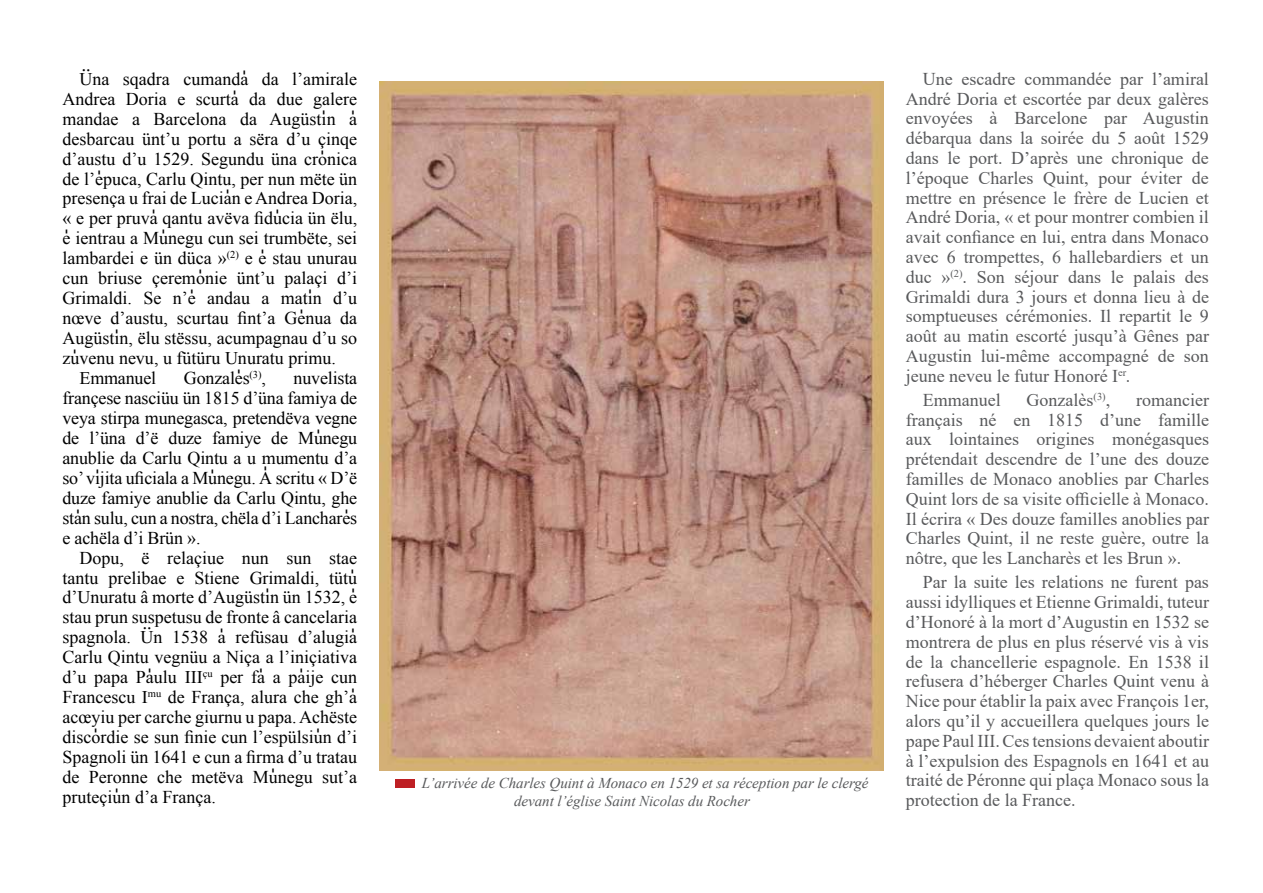
<style>
.page{position:relative;width:1263px;height:893px;background:#fff}
.page>*{position:absolute;margin:0;border:0;box-sizing:border-box;transform-origin:0 0}
.t1{font:18px/19.8px "Times New Roman";color:#58595b;text-align:justify}
.t2{font:18px/20px "Tempu";color:#000;text-align:justify}
.t3{font:italic 15px/18px "Times New Roman";letter-spacing:-.005em;color:#58595b}
</style>
<div class="page">
<img style="left:379px;top:82px;width:505px;height:689px">
<div style="left:396px;top:778px;width:19px;height:9px;background:#be1f24"></div>
<p class="t2" style="left:80px;top:68px;width:279px">Üna sqadra cumandà da l’amirale</p>
<p class="t2" style="left:63px;top:88px;width:296px">Andrea Doria e scurtà da due galere</p>
<p class="t2" style="left:63px;top:108px;width:296px">mandae a Barcelona da Augüstìn à</p>
<p class="t2" style="left:63px;top:128px;width:296px">desbarcau ünt’u portu a sëra d’u çinqe</p>
<p class="t2" style="left:63px;top:148px;width:296px">d’austu d’u 1529. Segundu üna crònica</p>
<p class="t2" style="left:63px;top:168px;width:296px">de l’èpuca, Carlu Qintu, per nun mëte ün</p>
<p class="t2" style="left:63px;top:188px;width:296px">presença u frai de Luciàn e Andrea Doria,</p>
<p class="t2" style="left:63px;top:208px;width:296px">« e per pruvà qantu avëva fidùcia ün ëlu,</p>
<p class="t2" style="left:63px;top:228px;width:296px">è ientrau a Mùnegu cun sei trumbëte, sei</p>
<p class="t2" style="left:63px;top:248px;width:296px">lambardei e ün düca »<sup>(2)</sup> e è stau unurau</p>
<p class="t2" style="left:63px;top:268px;width:296px">cun briuse çeremònie ünt’u palaçi d’i</p>
<p class="t2" style="left:63px;top:288px;width:296px">Grimaldi. Se n’è andau a matìn d’u</p>
<p class="t2" style="left:63px;top:308px;width:296px">nœve d’austu, scurtau fint’a Gènua da</p>
<p class="t2" style="left:63px;top:328px;width:296px">Augüstìn, ëlu stëssu, acumpagnau d’u so</p>
<p class="t2" style="left:63px;top:348px;width:275px">zùvenu nevu, u fütüru Unuratu primu.</p>
<p class="t2" style="left:80px;top:368px;width:78px">Emmanuel</p>
<p class="t2" style="left:184px;top:368px;width:83px">Gonzalès<sup>(3)</sup>,</p>
<p class="t2" style="left:63px;top:368px;width:296px;text-indent:231px">nuvelista françese nasciüu ün 1815 d’üna famiya de veya stirpa munegasca, pretendëva vegne de l’üna d’ë duze famiye de Mùnegu anublie da Carlu Qintu a u mumentu d’a so’ vìjita uficiala a Mùnegu. À scritu « D’ë duze famiye anublie da Carlu Qintu, ghe stàn sulu, cun a nostra, chëla d’i Lancharès e achëla d’i Brün ».</p>
<p class="t2" style="left:63px;top:547px;width:296px;text-indent:17px">Dopu, ë relaçiue nun sun stae tantu prelibae e Stiene Grimaldi, tütù d’Unuratu â morte d’Augüstìn ün 1532, è stau prun suspetusu de fronte â cancelaria spagnola. Ün 1538 à refüsau d’alugià Carlu Qintu vegnüu a Niça a l’iniçiativa d’u papa Pàulu III<sup>çu</sup> per fà a pàije cun Francescu I<sup>mu</sup> de França, alura che gh’à acœyiu per carche giurnu u papa. Achëste discòrdie se sun finie cun l’espülsiùn d’i Spagnoli ün 1641 e cun a firma d’u tratau de Peronne che metëva Mùnegu sut’a pruteçiùn d’a França.</p>
<p class="t3" style="left:514px;top:773px;width:356px;text-indent:-92px">L’arrivée de Charles Quint à Monaco en 1529 et sa réception par le clergé devant l’église Saint Nicolas du Rocher</p>
<p class="t1" style="left:906px;top:68px;width:305px;text-indent:17px">Une escadre commandée par l’amiral André Doria et escortée par deux galères envoyées à Barcelone par Augustin débarqua dans la soirée du 5 août 1529 dans le port. D’après une chronique de l’époque Charles Quint, pour éviter de mettre en présence le frère de Lucien et André Doria, « et pour montrer combien il avait confiance en lui, entra dans Monaco avec 6 trompettes, 6 hallebardiers et un duc »<sup>(2)</sup>. Son séjour dans le palais des Grimaldi dura 3 jours et donna lieu à de somptueuses cérémonies. Il repartit le 9 août au matin escorté jusqu’à Gênes par Augustin lui-même accompagné de son jeune neveu le futur Honoré I<sup>er</sup>.</p>
<p class="t1" style="left:923px;top:389px;width:79px">Emmanuel</p>
<p class="t1" style="left:1026px;top:389px;width:85px">Gonzalès<sup>(3)</sup>,</p>
<p class="t1" style="left:906px;top:389px;width:305px;text-indent:230px">romancier français né en 1815 d’une famille aux lointaines origines monégasques prétendait descendre de l’une des douze familles de Monaco anoblies par Charles Quint lors de sa visite officielle à Monaco.<br>Il écrira « Des douze familles anoblies par Charles Quint, il ne reste guère, outre la nôtre, que les Lancharès et les Brun ».</p>
<p class="t1" style="left:906px;top:572px;width:305px;text-indent:17px">Par la suite les relations ne furent pas aussi idylliques et Etienne Grimaldi, tuteur d’Honoré à la mort d’Augustin en 1532 se montrera de plus en plus réservé vis à vis de la chancellerie espagnole. En 1538 il refusera d’héberger Charles Quint venu à Nice pour établir la paix avec François 1er, alors qu’il y accueillera quelques jours le pape Paul III. Ces tensions devaient aboutir à l’expulsion des Espagnols en 1641 et au traité de Péronne qui plaça Monaco sous la protection de la France.</p>
</div>
